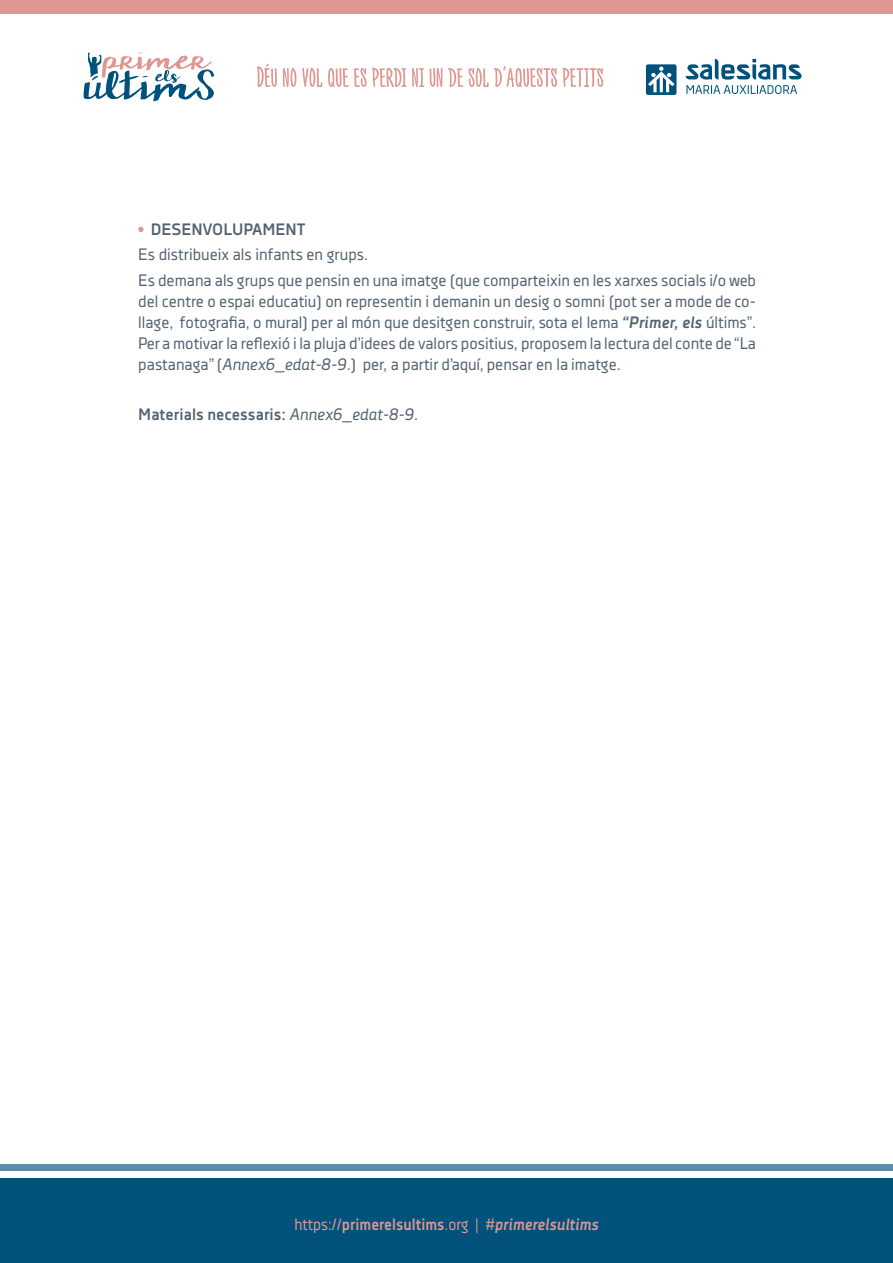
<style>
.page{position:relative;width:893px;height:1263px;background:#fff}
.page>*{position:absolute;margin:0;border:0;box-sizing:border-box;transform-origin:0 0}
.t1{font:16.5px/21px "Decima Nova Pro";color:#536271}
.t2{font:700 16.5px "Decima Nova Pro";color:#536271}
.t3{font:700 16.5px "Decima Nova Pro";color:#e09691;scale:.95 1}
.s1{font-weight:700;font-style:italic}
.s2{font-style:italic}
.s3{font-weight:400;font-style:italic}
.s4{font-weight:400}
</style>
<div class="page">
<div style="left:0;top:1178px;width:893px;height:85px;background:#00527d"></div>
<div style="left:0;top:1164px;width:893px;height:6px;background:#5f8ca7"></div>
<div style="left:0;top:0;width:893px;height:14px;background:#e09691"></div>
<svg style="left:84px;top:53px;width:130px;height:48px"></svg>
<svg style="left:257px;top:64px;width:346px;height:24px"></svg>
<div style="left:646px;top:64px;width:30px;height:31px;background:#00527d;border-radius:2px"></div>
<svg style="left:648px;top:67px;width:26px;height:25px"></svg>
<svg style="left:686px;top:59px;width:115px;height:35px"></svg>
<svg style="left:138px;top:227px;width:6px;height:5px"></svg>
<p class="t2" style="left:151px;top:220px;width:156px">DESENVOLUPAMENT</p>
<p class="t1" style="left:138px;top:242px;width:619px;line-height:25.2px">Es distribueix als infants en grups.<br>Es demana als grups que pensin en una imatge (que comparteixin en les xarxes socials i/o web</p>
<p class="t1" style="left:138px;top:290px;width:619px;text-align:justify">del centre o espai educatiu) on representin i demanin un desig o somni (pot ser a mode de co&shy;llage, fotografia, o mural) per al món que desitgen construir, sota el lema <span class="s1">“Primer, els</span> últims”.<br>Per a motivar la reflexió i la pluja d’idees de valors positius, proposem la lectura del conte de “La pastanaga” (<span class="s2">Annex6_edat-8-9.</span>) per, a partir d’aquí, pensar en la imatge.</p>
<p class="t2" style="left:138px;top:405px;width:281px">Materials necessaris: <span class="s3">Annex6_edat-8-9.</span></p>
<p class="t3" style="left:294px;top:1214px;width:322px"><span class="s4">https://</span>primerelsultims<span class="s4">.org |</span> <span class="s3">#</span><span class="s2">primerelsultims</span></p>
</div>
